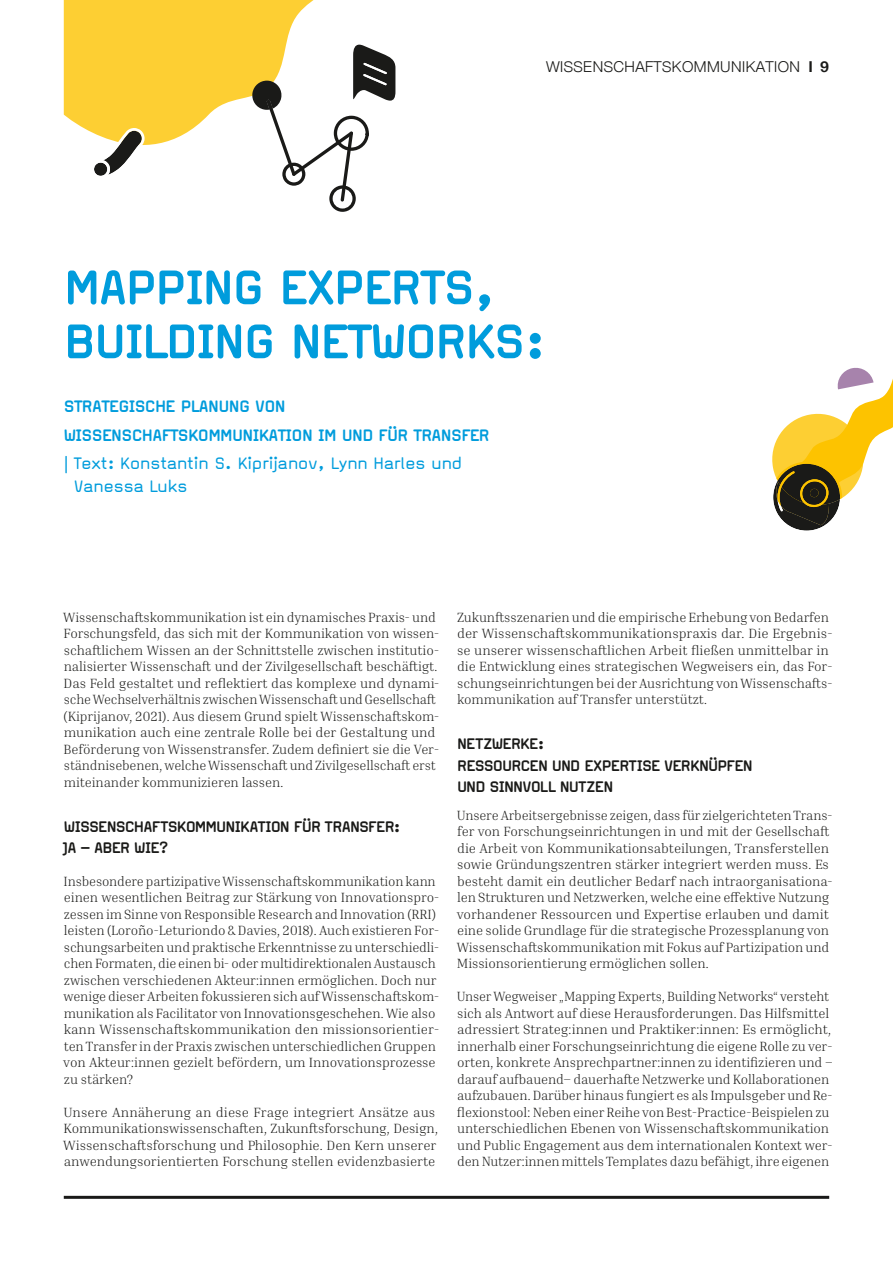
<style>
.page{position:relative;width:893px;height:1263px;background:#fff}
.page>*{position:absolute;margin:0;border:0;box-sizing:border-box;transform-origin:0 0}
.t1{font:700 57px/54px "Magda Clean";letter-spacing:-.035em;color:#009cdc}
.t2{font:700 19.5px/28.5px "Magda Clean";letter-spacing:-.035em;color:#009cdc}
.t3{font:19.5px/22.5px "Magda Clean";letter-spacing:-.035em;color:#009cdc}
.t4{font:700 18px/21.6px "Magda Clean";letter-spacing:-.045em;color:#1a1a18}
.t5{font:15px "Olnova";letter-spacing:.03em;color:#1a1a18}
.t6{font:300 13.5px/16.5px "Inria Serif";letter-spacing:-.01em;color:#1a1a18}
.s1{font-weight:700}
</style>
<div class="page">
<hr style="left:64px;top:1196px;width:765px;height:3px;background:#1a1a18">
<svg style="left:64px;top:0;width:297px;height:145px;fill:#fdcf33"></svg>
<svg style="left:91px;top:128px;width:54px;height:48px"></svg>
<svg style="left:251px;top:45px;width:144px;height:167px"></svg>
<svg style="left:772px;top:367px;width:121px;height:164px"></svg>
<p class="t5" style="left:546px;top:57px;width:285px">WISSENSCHAFTSKOMMUNIKATION <span class="s1">I 9</span></p>
<h1 class="t1" style="left:64px;top:260px;width:484px">MAPPING EXPERTS,<br>BUILDING NETWORKS:</h1>
<h2 class="t2" style="left:64px;top:392px;width:427px">STRATEGISCHE PLANUNG VON<br>WISSENSCHAFTSKOMMUNIKATION IM UND FÜR TRANSFER</h2>
<h2 class="t3" style="left:74px;top:452px;width:390px;text-indent:-10px">| Text: Konstantin S. Kiprijanov, Lynn Harles und<br>Vanessa Luks</h2>
<p class="t6" style="left:63px;top:608px;width:378px">Wissenschaftskommunikation ist ein dynamisches Praxis- und Forschungsfeld, das sich mit der Kommunikation von wissen&shy;schaftlichem Wissen an der Schnittstelle zwischen institutio&shy;nalisierter Wissenschaft und der Zivilgesellschaft beschäftigt.<br>Das Feld gestaltet und reflektiert das komplexe und dynami&shy;sche Wechselverhältnis zwischen Wissenschaft und Gesellschaft (Kiprijanov, 2021). Aus diesem Grund spielt Wissenschaftskom&shy;munikation auch eine zentrale Rolle bei der Gestaltung und Beförderung von Wissenstransfer. Zudem definiert sie die Ver&shy;ständnisebenen, welche Wissenschaft und Zivilgesellschaft erst miteinander kommunizieren lassen.</p>
<h3 class="t4" style="left:63px;top:815px;width:340px">WISSENSCHAFTSKOMMUNIKATION FÜR TRANSFER:<br>JA – ABER WIE?</h3>
<p class="t6" style="left:63px;top:872px;width:378px">Insbesondere partizipative Wissenschaftskommunikation kann einen wesentlichen Beitrag zur Stärkung von Innovationspro&shy;zessen im Sinne von Responsible Research and Innovation (RRI) leisten (Loroño-Leturiondo &amp; Davies, 2018). Auch existieren For&shy;schungsarbeiten und praktische Erkenntnisse zu unterschiedli&shy;chen Formaten, die einen bi- oder multidirektionalen Austausch zwischen verschiedenen Akteur:innen ermöglichen. Doch nur wenige dieser Arbeiten fokussieren sich auf Wissenschaftskom&shy;munikation als Facilitator von Innovationsgeschehen. Wie also kann Wissenschaftskommunikation den missionsorientier&shy;ten Transfer in der Praxis zwischen unterschiedlichen Gruppen von Akteur:innen gezielt befördern, um Innovationsprozesse zu stärken?</p>
<p class="t6" style="left:63px;top:1103px;width:376px">Unsere Annäherung an diese Frage integriert Ansätze aus Kommunikationswissenschaften, Zukunftsforschung, Design, Wissenschaftsforschung und Philosophie. Den Kern unserer anwendungsorientierten Forschung stellen evidenzbasierte</p>
<p class="t6" style="left:457px;top:608px;width:377px">Zukunftsszenarien und die empirische Erhebung von Bedarfen der Wissenschaftskommunikationspraxis dar. Die Ergebnis&shy;se unserer wissenschaftlichen Arbeit fließen unmittelbar in die Entwicklung eines strategischen Wegweisers ein, das For&shy;schungseinrichtungen bei der Ausrichtung von Wissenschafts&shy;kommunikation auf Transfer unterstützt.</p>
<h3 class="t4" style="left:457px;top:733px;width:297px">NETZWERKE:<br>RESSOURCEN UND EXPERTISE VERKNÜPFEN<br>UND SINNVOLL NUTZEN</h3>
<p class="t6" style="left:457px;top:806px;width:378px">Unsere Arbeitsergebnisse zeigen, dass für zielgerichteten Trans&shy;fer von Forschungseinrichtungen in und mit der Gesellschaft die Arbeit von Kommunikationsabteilungen, Transferstellen sowie Gründungszentren stärker integriert werden muss. Es besteht damit ein deutlicher Bedarf nach intraorganisationa&shy;len Strukturen und Netzwerken, welche eine effektive Nutzung vorhandener Ressourcen und Expertise erlauben und damit eine solide Grundlage für die strategische Prozessplanung von Wissenschaftskommunikation mit Fokus auf Partizipation und Missionsorientierung ermöglichen sollen.</p>
<p class="t6" style="left:457px;top:988px;width:378px">Unser Wegweiser „Mapping Experts, Building Networks“ versteht sich als Antwort auf diese Herausforderungen. Das Hilfsmittel adressiert Strateg:innen und Praktiker:innen: Es ermöglicht, innerhalb einer Forschungseinrichtung die eigene Rolle zu ver&shy;orten, konkrete Ansprechpartner:innen zu identifizieren und – darauf aufbauend– dauerhafte Netzwerke und Kollaborationen aufzubauen. Darüber hinaus fungiert es als Impulsgeber und Re&shy;flexionstool: Neben einer Reihe von Best-Practice-Beispielen zu unterschiedlichen Ebenen von Wissenschaftskommunikation und Public Engagement aus dem internationalen Kontext wer&shy;den Nutzer:innen mittels Templates dazu befähigt, ihre eigenen</p>
</div>
